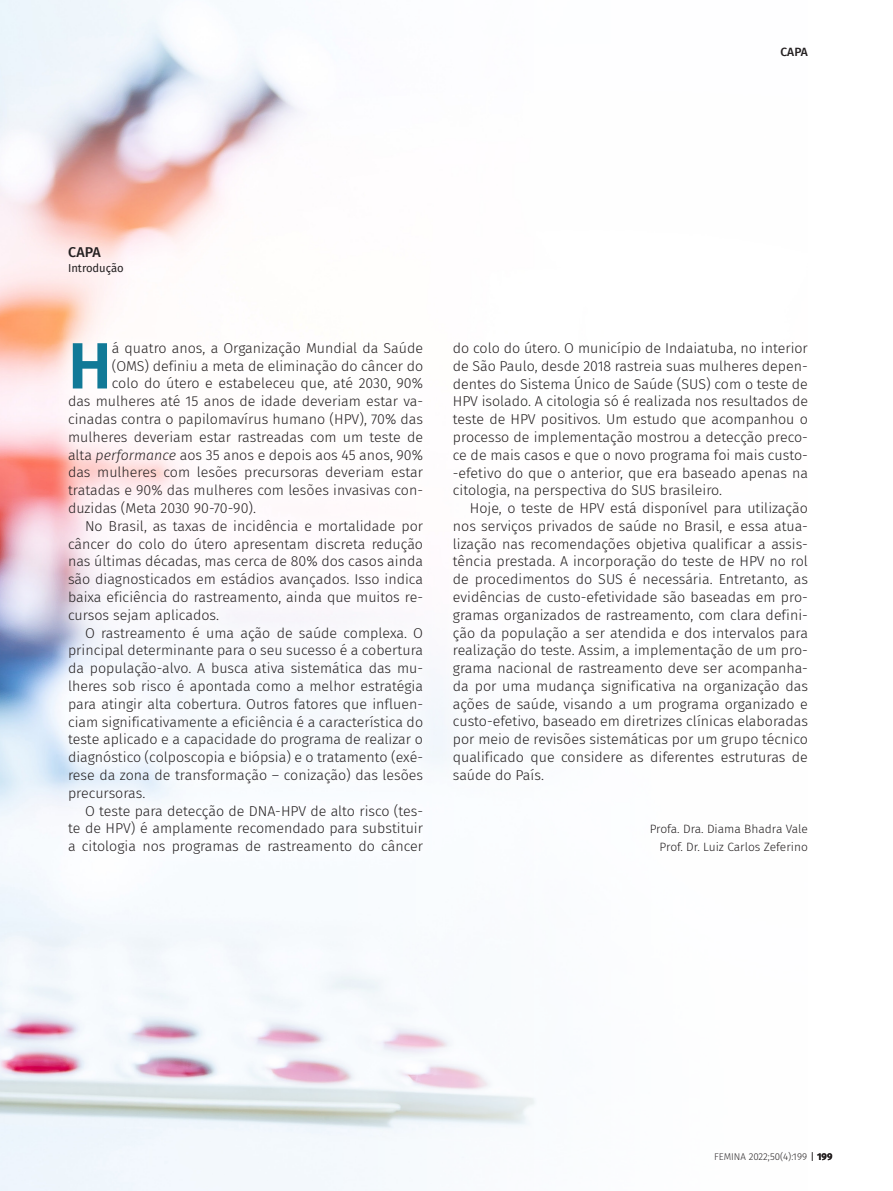
<style>
.page{position:relative;width:893px;height:1191px;background:#fff}
.page>*{position:absolute;margin:0;border:0;box-sizing:border-box;transform-origin:0 0}
.Texto_normal{font:600 65.4px "Fira Sans";color:#117997}
.Texto_normal-2{font:300 14.25px/17.7px "Fira Sans";color:#231f20;text-align:justify}
.Pag_Mestra_-_Titulo{font:500 14.25px "Fira Sans";color:#231f20}
.Artigo_-_Autores{font:300 12px "Fira Sans";color:#231f20}
.Abre_-_CHAPEU_materi{font:500 12px "Fira Sans";color:#231f20}
.Pag_Mestra_-_Titulo-2{font:11.25px "Fira Sans";color:#231f20}
.Rodapé{font:300 9.75px "Fira Sans";color:#231f20}
.s1{font-style:italic}
.s2{font-weight:600}
</style>
<div class="page">
<img style="left:0;top:0;width:536px;height:1191px">
<div style="left:50px;top:323px;width:392px;height:549px;background:#fff"></div>
<div style="left:434px;top:323px;width:392px;height:547px;background:#fff"></div>
<p class="Abre_-_CHAPEU_materi" style="left:780px;top:42px;width:29px">CAPA</p>
<p class="Pag_Mestra_-_Titulo" style="left:68px;top:241px;width:34px">CAPA</p>
<p class="Pag_Mestra_-_Titulo-2" style="left:68px;top:260px;width:57px">Introdução</p>
<p class="Texto_normal" style="left:68px;top:312px;width:45px">H</p>
<p class="Texto_normal-2" style="left:112px;top:339px;width:313px">á quatro anos, a Organização Mundial da Saúde</p>
<p class="Texto_normal-2" style="left:112px;top:357px;width:313px">(OMS) definiu a meta de eliminação do câncer do</p>
<p class="Texto_normal-2" style="left:112px;top:374px;width:313px">colo do útero e estabeleceu que, até 2030, 90%</p>
<p class="Texto_normal-2" style="left:68px;top:392px;width:357px">das mulheres até 15 anos de idade deveriam estar va-</p>
<p class="Texto_normal-2" style="left:68px;top:410px;width:357px">cinadas contra o papilomavírus humano (HPV), 70% das</p>
<p class="Texto_normal-2" style="left:68px;top:428px;width:357px">mulheres deveriam estar rastreadas com um teste de</p>
<p class="Texto_normal-2" style="left:68px;top:446px;width:357px">alta <span class="s1">performance</span> aos 35 anos e depois aos 45 anos, 90%</p>
<p class="Texto_normal-2" style="left:68px;top:463px;width:357px">das mulheres com lesões precursoras deveriam estar</p>
<p class="Texto_normal-2" style="left:68px;top:481px;width:357px">tratadas e 90% das mulheres com lesões invasivas con-</p>
<p class="Texto_normal-2" style="left:68px;top:499px;width:190px">duzidas (Meta 2030 90-70-90).</p>
<p class="Texto_normal-2" style="left:68px;top:517px;width:357px;text-indent:17px">No Brasil, as taxas de incidência e mortalidade por câncer do colo do útero apresentam discreta redução nas últimas décadas, mas cerca de 80% dos casos ainda são diagnosticados em estádios avançados. Isso indica baixa eficiência do rastreamento, ainda que muitos re&shy;cursos sejam aplicados.</p>
<p class="Texto_normal-2" style="left:68px;top:623px;width:357px;text-indent:17px">O rastreamento é uma ação de saúde complexa. O principal determinante para o seu sucesso é a cobertura da população-alvo. A busca ativa sistemática das mu&shy;lheres sob risco é apontada como a melhor estratégia para atingir alta cobertura. Outros fatores que influen&shy;ciam significativamente a eficiência é a característica do teste aplicado e a capacidade do programa de realizar o diagnóstico (colposcopia e biópsia) e o tratamento (exé&shy;rese da zona de transformação – conização) das lesões precursoras.</p>
<p class="Texto_normal-2" style="left:68px;top:801px;width:357px;text-indent:17px">O teste para detecção de DNA-HPV de alto risco (tes&shy;te de HPV) é amplamente recomendado para substituir a citologia nos programas de rastreamento do câncer</p>
<p class="Texto_normal-2" style="left:453px;top:339px;width:357px">do colo do útero. O município de Indaiatuba, no interior de São Paulo, desde 2018 rastreia suas mulheres depen&shy;dentes do Sistema Único de Saúde (SUS) com o teste de HPV isolado. A citologia só é realizada nos resultados de teste de HPV positivos. Um estudo que acompanhou o processo de implementação mostrou a detecção preco&shy;ce de mais casos e que o novo programa foi mais custo--efetivo do que o anterior, que era baseado apenas na citologia, na perspectiva do SUS brasileiro.</p>
<p class="Texto_normal-2" style="left:453px;top:499px;width:357px;text-indent:17px">Hoje, o teste de HPV está disponível para utilização nos serviços privados de saúde no Brasil, e essa atua&shy;lização nas recomendações objetiva qualificar a assis&shy;tência prestada. A incorporação do teste de HPV no rol de procedimentos do SUS é necessária. Entretanto, as evidências de custo-efetividade são baseadas em pro&shy;gramas organizados de rastreamento, com clara defini&shy;ção da população a ser atendida e dos intervalos para realização do teste. Assim, a implementação de um pro&shy;grama nacional de rastreamento deve ser acompanha&shy;da por uma mudança significativa na organização das ações de saúde, visando a um programa organizado e custo-efetivo, baseado em diretrizes clínicas elaboradas por meio de revisões sistemáticas por um grupo técnico qualificado que considere as diferentes estruturas de saúde do País.</p>
<p class="Artigo_-_Autores" style="left:650px;top:820px;width:160px">Profa. Dra. Diama Bhadra Vale</p>
<p class="Artigo_-_Autores" style="left:660px;top:838px;width:150px">Prof. Dr. Luiz Carlos Zeferino</p>
<p class="Rodapé" style="left:714px;top:1149px;width:120px">FEMINA 2022;50(4):199 | <span class="s2">199</span></p>
</div>
